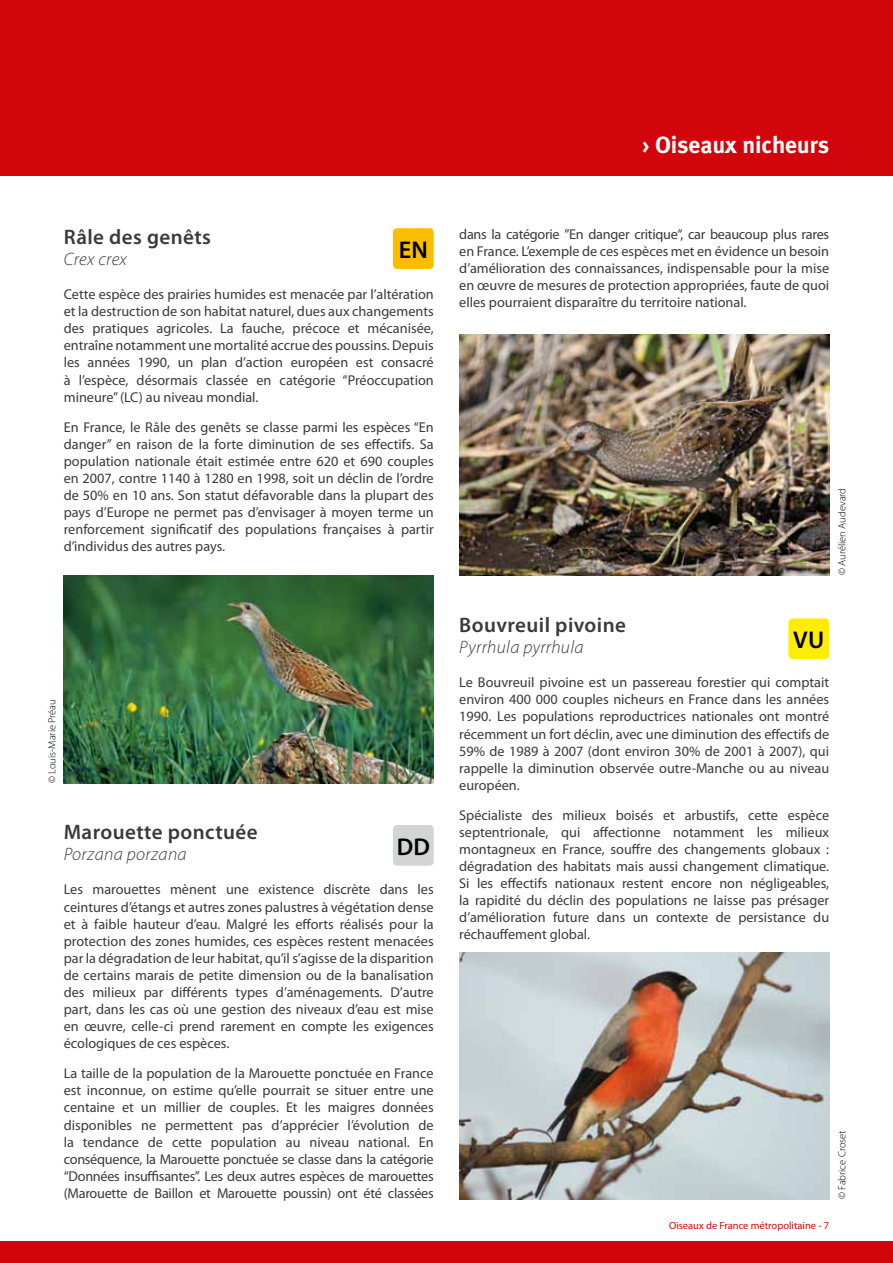
<style>
.page{position:relative;width:893px;height:1263px;background:#fff}
.page>*{position:absolute;margin:0;border:0;box-sizing:border-box;transform-origin:0 0}
.t1{font:600 24.3px "Myriad Pro";color:#000}
.t2{font:700 23.55px "Meta Plus";color:#fff}
.t3{font:600 21px "Myriad Pro";letter-spacing:.02em;color:#3a3a39}
.t4{font:italic 300 18px "Myriad Pro";letter-spacing:.02em;color:#3a3a39}
.t5{font:14.25px/17.1px "Myriad Pro";color:#3a3a39;text-align:justify}
.t6{font:300 10.5px "Myriad Pro";color:#000}
.t7{font:10.5px "Myriad Pro";color:#d3050c}
</style>
<div class="page">
<div style="left:0;top:0;width:893px;height:176px;background:#d3050c"></div>
<div style="left:0;top:1241px;width:893px;height:22px;background:#d3050c"></div>
<img style="left:64px;top:575px;width:370px;height:208px">
<img style="left:459px;top:335px;width:370px;height:240px">
<img style="left:459px;top:952px;width:370px;height:247px">
<div style="left:393px;top:228px;width:41px;height:41px;background:#fcbd00;border-radius:4px"></div>
<div style="left:788px;top:618px;width:41px;height:41px;background:#ffed00;border-radius:4px"></div>
<div style="left:393px;top:825px;width:41px;height:41px;background:#d3d4d4;border-radius:4px"></div>
<h2 class="t2" style="left:642px;top:131px;width:188px">› Oiseaux nicheurs</h2>
<h3 class="t3" style="left:64px;top:224px;width:149px">Râle des genêts</h3>
<p class="t4" style="left:64px;top:248px;width:65px">Crex crex</p>
<p class="t5" style="left:64px;top:285px;width:371px">Cette espèce des prairies humides est menacée par l’altération et la destruction de son habitat naturel, dues aux changements des pratiques agricoles. La fauche, précoce et mécanisée, entraîne notamment une mortalité accrue des poussins. Depuis les années 1990, un plan d’action européen est consacré à l’espèce, désormais classée en catégorie “Préoccupation mineure” (LC) au niveau mondial.</p>
<p class="t5" style="left:64px;top:418px;width:371px">En France, le Râle des genêts se classe parmi les espèces “En danger” en raison de la forte diminution de ses effectifs. Sa population nationale était estimée entre 620 et 690 couples en 2007, contre 1140 à 1280 en 1998, soit un déclin de l’ordre de 50% en 10 ans. Son statut défavorable dans la plupart des pays d’Europe ne permet pas d’envisager à moyen terme un renforcement significatif des populations françaises à partir d’individus des autres pays.</p>
<h1 class="t1" style="left:399px;top:234px;width:31px">EN</h1>
<p class="t6" style="left:46px;top:783px;width:85px;rotate:-90deg">© Louis-Marie Préau</p>
<h3 class="t3" style="left:64px;top:819px;width:195px">Marouette ponctuée</h3>
<p class="t4" style="left:64px;top:843px;width:124px">Porzana porzana</p>
<p class="t5" style="left:64px;top:881px;width:371px">Les marouettes mènent une existence discrète dans les ceintures d’étangs et autres zones palustres à végétation dense et à faible hauteur d’eau. Malgré les efforts réalisés pour la protection des zones humides, ces espèces restent menacées par la dégradation de leur habitat, qu’il s’agisse de la disparition de certains marais de petite dimension ou de la banalisation des milieux par différents types d’aménagements. D’autre part, dans les cas où une gestion des niveaux d’eau est mise en œuvre, celle-ci prend rarement en compte les exigences écologiques de ces espèces.</p>
<p class="t5" style="left:64px;top:1065px;width:371px">La taille de la population de la Marouette ponctuée en France est inconnue, on estime qu’elle pourrait se situer entre une centaine et un millier de couples. Et les maigres données disponibles ne permettent pas d’apprécier l’évolution de la tendance de cette population au niveau national. En conséquence, la Marouette ponctuée se classe dans la catégorie “Données insuffisantes”. Les deux autres espèces de marouettes (Marouette de Baillon et Marouette poussin) ont été classées</p>
<h1 class="t1" style="left:397px;top:831px;width:35px">DD</h1>
<p class="t5" style="left:459px;top:225px;width:371px">dans la catégorie ”En danger critique“, car beaucoup plus rares en France. L’exemple de ces espèces met en évidence un besoin d’amélioration des connaissances, indispensable pour la mise en œuvre de mesures de protection appropriées, faute de quoi elles pourraient disparaître du territoire national.</p>
<p class="t6" style="left:835px;top:575px;width:89px;rotate:-90deg">© Aurélien Audevard</p>
<h3 class="t3" style="left:459px;top:612px;width:168px">Bouvreuil pivoine</h3>
<p class="t4" style="left:459px;top:636px;width:126px">Pyrrhula pyrrhula</p>
<p class="t5" style="left:459px;top:674px;width:371px">Le Bouvreuil pivoine est un passereau forestier qui comptait environ 400 000 couples nicheurs en France dans les années 1990. Les populations reproductrices nationales ont montré récemment un fort déclin, avec une diminution des effectifs de 59% de 1989 à 2007 (dont environ 30% de 2001 à 2007), qui rappelle la diminution observée outre-Manche ou au niveau européen.</p>
<p class="t5" style="left:459px;top:806px;width:371px">Spécialiste des milieux boisés et arbustifs, cette espèce septentrionale, qui affectionne notamment les milieux montagneux en France, souffre des changements globaux : dégradation des habitats mais aussi changement climatique.<br>Si les effectifs nationaux restent encore non négligeables, la rapidité du déclin des populations ne laisse pas présager d’amélioration future dans un contexte de persistance du réchauffement global.</p>
<h1 class="t1" style="left:793px;top:625px;width:33px">VU</h1>
<p class="t6" style="left:835px;top:1199px;width:70px;rotate:-90deg">© Fabrice Croset</p>
<p class="t7" style="left:669px;top:1219px;width:162px">Oiseaux de France métropolitaine - 7</p>
</div>
